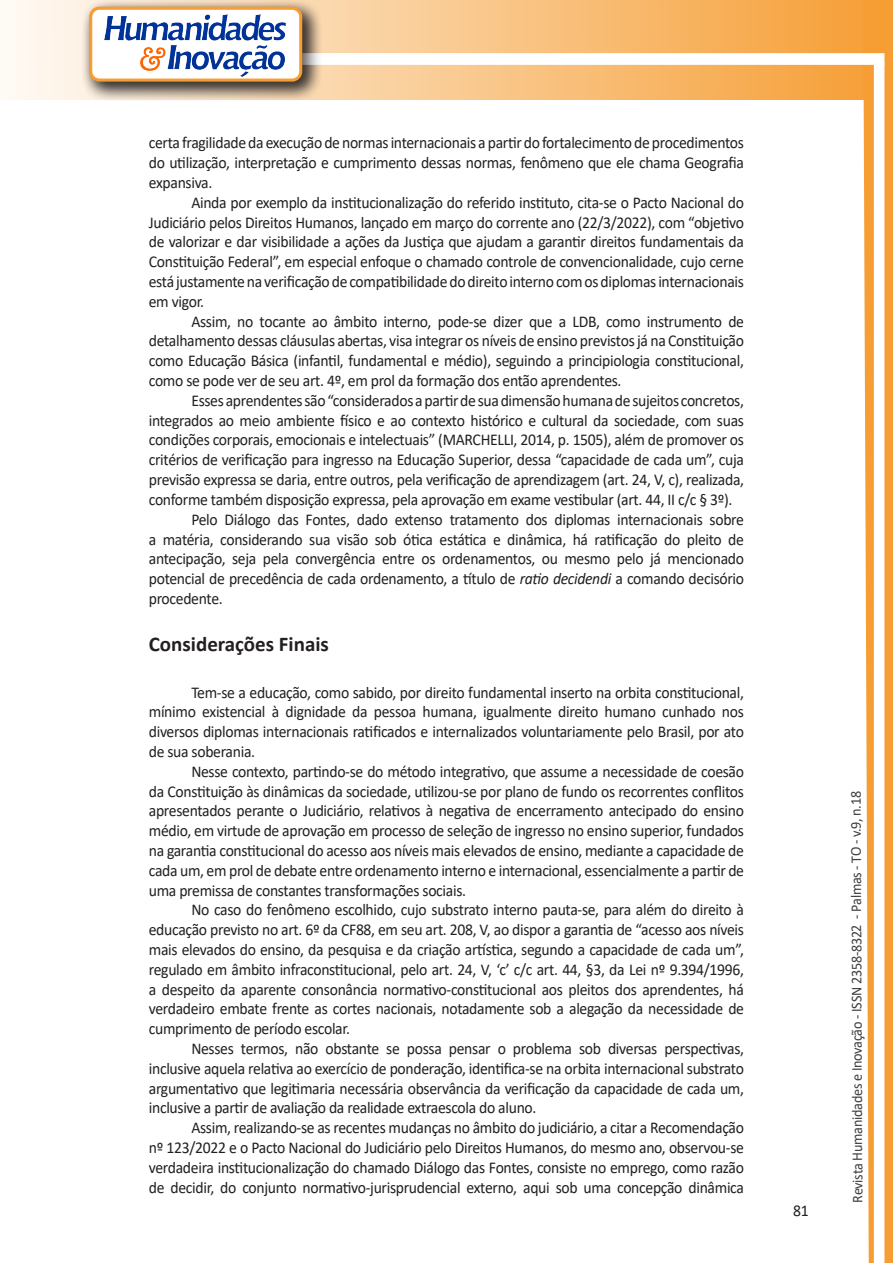
<style>
.page{position:relative;width:893px;height:1263px;background:#fff}
.page>*{position:absolute;margin:0;border:0;box-sizing:border-box;transform-origin:0 0}
.Titulo_2{font:700 21px "Calibri";color:#231f20}
.texto{font:16.5px/19.8px "Calibri";letter-spacing:-.02em;color:#231f20;text-align:justify;scale:.95 1}
.t1{font:15px "Calibri";letter-spacing:-.025em;color:#3e3e3f;scale:.95 1}
.s1{font-style:italic}
</style>
<div class="page">
<svg style="left:5px;top:0;width:858px;height:100px;background:#f9c484"></svg>
<div style="left:302px;top:53px;width:582px;height:12px;background:#fff;border:2px solid #fff"></div>
<svg style="left:863px;top:0;width:30px;height:1263px"></svg>
<div style="left:81px;top:0;width:241px;height:102px;background:#231f20;opacity:.75"></div>
<div style="left:91px;top:8px;width:210px;height:72px;background:#fff;border-radius:9px"></div>
<img style="left:104px;top:14px;width:181px;height:62px">
<div style="left:89px;top:7px;width:213px;height:75px;border:3px solid #f69e34;border-radius:9px"></div>
<p class="texto" style="left:149px;top:133px;width:628px">certa fragilidade da execução de normas internacionais a partir do fortalecimento de procedimentos do utilização, interpretação e cumprimento dessas normas, fenômeno que ele chama Geografia expansiva.</p>
<p class="texto" style="left:149px;top:192px;width:628px;text-indent:43px">Ainda por exemplo da institucionalização do referido instituto, cita-se o Pacto Nacional do Judiciário pelos Direitos Humanos, lançado em março do corrente ano (22/3/2022), com “objetivo de valorizar e dar visibilidade a ações da Justiça que ajudam a garantir direitos fundamentais da Constituição Federal”, em especial enfoque o chamado controle de convencionalidade, cujo cerne está justamente na verificação de compatibilidade do direito interno com os diplomas internacionais em vigor.</p>
<p class="texto" style="left:149px;top:311px;width:628px;text-indent:43px">Assim, no tocante ao âmbito interno, pode-se dizer que a LDB, como instrumento de detalhamento dessas cláusulas abertas, visa integrar os níveis de ensino previstos já na Constituição como Educação Básica (infantil, fundamental e médio), seguindo a principiologia constitucional, como se pode ver de seu art. 4º, em prol da formação dos então aprendentes.</p>
<p class="texto" style="left:149px;top:390px;width:628px;text-indent:43px">Esses aprendentes são “considerados a partir de sua dimensão humana de sujeitos concretos, integrados ao meio ambiente físico e ao contexto histórico e cultural da sociedade, com suas condições corporais, emocionais e intelectuais” (MARCHELLI, 2014, p. 1505), além de promover os critérios de verificação para ingresso na Educação Superior, dessa “capacidade de cada um”, cuja previsão expressa se daria, entre outros, pela verificação de aprendizagem (art. 24, V, c), realizada, conforme também disposição expressa, pela aprovação em exame vestibular (art. 44, II c/c § 3º).</p>
<p class="texto" style="left:149px;top:509px;width:628px;text-indent:43px">Pelo Diálogo das Fontes, dado extenso tratamento dos diplomas internacionais sobre a matéria, considerando sua visão sob ótica estática e dinâmica, há ratificação do pleito de antecipação, seja pela convergência entre os ordenamentos, ou mesmo pelo já mencionado potencial de precedência de cada ordenamento, a título de <span class="s1">ratio decidendi</span> a comando decisório procedente.</p>
<p class="Titulo_2" style="left:149px;top:629px;width:182px">Considerações Finais</p>
<p class="texto" style="left:149px;top:682px;width:628px;text-indent:43px">Tem-se a educação, como sabido, por direito fundamental inserto na orbita constitucional, mínimo existencial à dignidade da pessoa humana, igualmente direito humano cunhado nos diversos diplomas internacionais ratificados e internalizados voluntariamente pelo Brasil, por ato de sua soberania.</p>
<p class="texto" style="left:149px;top:761px;width:628px;text-indent:43px">Nesse contexto, partindo-se do método integrativo, que assume a necessidade de coesão da Constituição às dinâmicas da sociedade, utilizou-se por plano de fundo os recorrentes conflitos apresentados perante o Judiciário, relativos à negativa de encerramento antecipado do ensino médio, em virtude de aprovação em processo de seleção de ingresso no ensino superior, fundados na garantia constitucional do acesso aos níveis mais elevados de ensino, mediante a capacidade de cada um, em prol de debate entre ordenamento interno e internacional, essencialmente a partir de uma premissa de constantes transformações sociais.</p>
<p class="texto" style="left:149px;top:899px;width:628px;text-indent:43px">No caso do fenômeno escolhido, cujo substrato interno pauta-se, para além do direito à educação previsto no art. 6º da CF88, em seu art. 208, V, ao dispor a garantia de “acesso aos níveis mais elevados do ensino, da pesquisa e da criação artística, segundo a capacidade de cada um”, regulado em âmbito infraconstitucional, pelo art. 24, V, ‘c’ c/c art. 44, §3, da Lei nº 9.394/1996, a despeito da aparente consonância normativo-constitucional aos pleitos dos aprendentes, há verdadeiro embate frente as cortes nacionais, notadamente sob a alegação da necessidade de cumprimento de período escolar.</p>
<p class="texto" style="left:149px;top:1038px;width:628px;text-indent:43px">Nesses termos, não obstante se possa pensar o problema sob diversas perspectivas, inclusive aquela relativa ao exercício de ponderação, identifica-se na orbita internacional substrato argumentativo que legitimaria necessária observância da verificação da capacidade de cada um, inclusive a partir de avaliação da realidade extraescola do aluno.</p>
<p class="texto" style="left:149px;top:1117px;width:628px;text-indent:43px">Assim, realizando-se as recentes mudanças no âmbito do judiciário, a citar a Recomendação nº 123/2022 e o Pacto Nacional do Judiciário pelo Direitos Humanos, do mesmo ano, observou-se verdadeira institucionalização do chamado Diálogo das Fontes, consiste no emprego, como razão de decidir, do conjunto normativo-jurisprudencial externo, aqui sob uma concepção dinâmica</p>
<p class="texto" style="left:793px;top:1200px;width:18px">81</p>
<p class="t1" style="left:846px;top:1203px;width:435px;rotate:-90deg">Revista Humanidades e Inovação - ISSN 2358-8322 - Palmas - TO - v.9, n.18</p>
</div>
